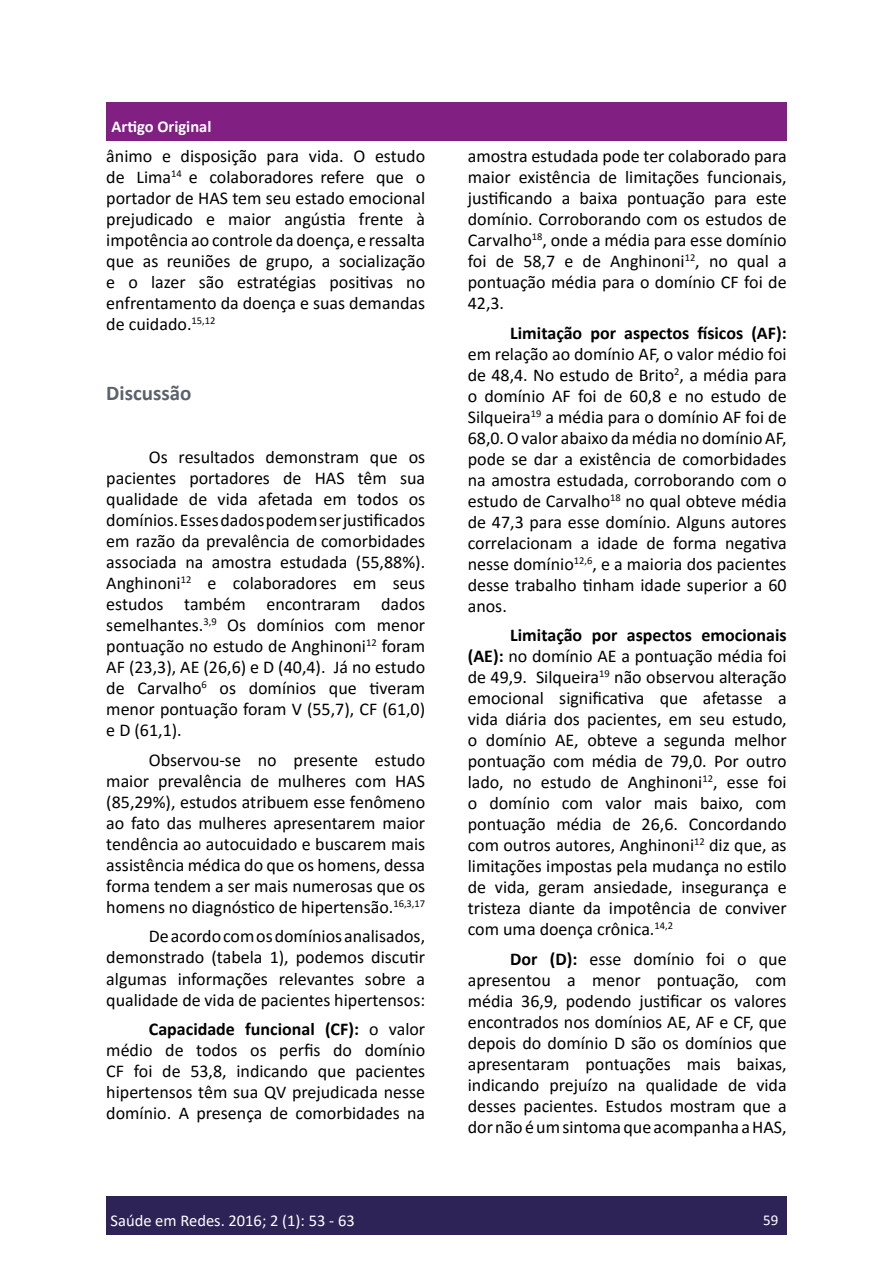
<style>
.page{position:relative;width:893px;height:1263px;background:#fff}
.page>*{position:absolute;margin:0;border:0;box-sizing:border-box;transform-origin:0 0}
.t1{font:700 21px "Calibri";color:#5b626c}
.t2{font:18px/21px "Calibri";color:#000;text-align:justify}
.t3{font:700 18px "Calibri";color:#000}
.t4{font:16.5px "Calibri";color:#fff}
.t5{font:700 16.5px "Calibri";color:#fff}
.t6{font:15px "Calibri";color:#fff}
.s1{font-weight:700}
</style>
<div class="page">
<div style="left:106px;top:1196px;width:681px;height:38px;background:#2e2356"></div>
<div style="left:106px;top:102px;width:681px;height:38px;background:#811f82"></div>
<p class="t5" style="left:112px;top:114px;width:101px">Artigo Original</p>
<p class="t2" style="left:106px;top:145px;width:320px">ânimo e disposição para vida. O estudo de Lima<sup>14</sup> e colaboradores refere que o portador de HAS tem seu estado emocional prejudicado e maior angústia frente à impotência ao controle da doença, e ressalta que as reuniões de grupo, a socialização e o lazer são estratégias positivas no enfrentamento da doença e suas demandas de cuidado.<sup>15,12</sup></p>
<p class="t1" style="left:106px;top:378px;width:87px">Discussão</p>
<p class="t2" style="left:106px;top:446px;width:320px;text-indent:43px">Os resultados demonstram que os pacientes portadores de HAS têm sua qualidade de vida afetada em todos os domínios. Esses dados podem ser justificados em razão da prevalência de comorbidades associada na amostra estudada (55,88%).<br>Anghinoni<sup>12</sup> e colaboradores em seus estudos também encontraram dados semelhantes.<sup>3,9</sup> Os domínios com menor pontuação no estudo de Anghinoni<sup>12</sup> foram AF (23,3), AE (26,6) e D (40,4). Já no estudo de Carvalho<sup>6</sup> os domínios que tiveram menor pontuação foram V (55,7), CF (61,0) e D (61,1).</p>
<p class="t2" style="left:106px;top:749px;width:320px;text-indent:43px">Observou-se no presente estudo maior prevalência de mulheres com HAS (85,29%), estudos atribuem esse fenômeno ao fato das mulheres apresentarem maior tendência ao autocuidado e buscarem mais assistência médica do que os homens, dessa forma tendem a ser mais numerosas que os homens no diagnóstico de hipertensão.<sup>16,3,17</sup></p>
<p class="t2" style="left:106px;top:925px;width:320px;text-indent:43px">De acordo com os domínios analisados, demonstrado (tabela 1), podemos discutir algumas informações relevantes sobre a qualidade de vida de pacientes hipertensos:</p>
<p class="t2" style="left:106px;top:1018px;width:320px;text-indent:43px"><span class="s1">Capacidade funcional (CF):</span> o valor médio de todos os perfis do domínio CF foi de 53,8, indicando que pacientes hipertensos têm sua QV prejudicada nesse domínio. A presença de comorbidades na</p>
<p class="t2" style="left:468px;top:145px;width:320px">amostra estudada pode ter colaborado para maior existência de limitações funcionais, justificando a baixa pontuação para este domínio. Corroborando com os estudos de Carvalho<sup>18</sup>, onde a média para esse domínio foi de 58,7 e de Anghinoni<sup>12</sup>, no qual a pontuação média para o domínio CF foi de 42,3.</p>
<p class="t3" style="left:510px;top:320px;width:278px">Limitação por aspectos físicos (AF):</p>
<p class="t2" style="left:468px;top:343px;width:320px">em relação ao domínio AF, o valor médio foi de 48,4. No estudo de Brito<sup>2</sup>, a média para o domínio AF foi de 60,8 e no estudo de Silqueira<sup>19</sup> a média para o domínio AF foi de 68,0. O valor abaixo da média no domínio AF, pode se dar a existência de comorbidades na amostra estudada, corroborando com o estudo de Carvalho<sup>18</sup> no qual obteve média de 47,3 para esse domínio. Alguns autores correlacionam a idade de forma negativa nesse domínio<sup>12,6</sup>, e a maioria dos pacientes desse trabalho tinham idade superior a 60 anos.</p>
<p class="t2" style="left:468px;top:624px;width:320px;text-indent:43px"><span class="s1">Limitação por aspectos emocionais (AE):</span> no domínio AE a pontuação média foi de 49,9. Silqueira<sup>19</sup> não observou alteração emocional significativa que afetasse a vida diária dos pacientes, em seu estudo, o domínio AE, obteve a segunda melhor pontuação com média de 79,0. Por outro lado, no estudo de Anghinoni<sup>12</sup>, esse foi o domínio com valor mais baixo, com pontuação média de 26,6. Concordando com outros autores, Anghinoni<sup>12</sup> diz que, as limitações impostas pela mudança no estilo de vida, geram ansiedade, insegurança e tristeza diante da impotência de conviver com uma doença crônica.<sup>14,2</sup></p>
<p class="t2" style="left:468px;top:948px;width:320px;text-indent:43px"><span class="s1">Dor (D):</span> esse domínio foi o que apresentou a menor pontuação, com média 36,9, podendo justificar os valores encontrados nos domínios AE, AF e CF, que depois do domínio D são os domínios que apresentaram pontuações mais baixas, indicando prejuízo na qualidade de vida desses pacientes. Estudos mostram que a dor não é um sintoma que acompanha a HAS,</p>
<p class="t4" style="left:111px;top:1209px;width:246px">Saúde em Redes. 2016; 2 (1): 53 - 63</p>
<p class="t6" style="left:763px;top:1209px;width:17px">59</p>
</div>
